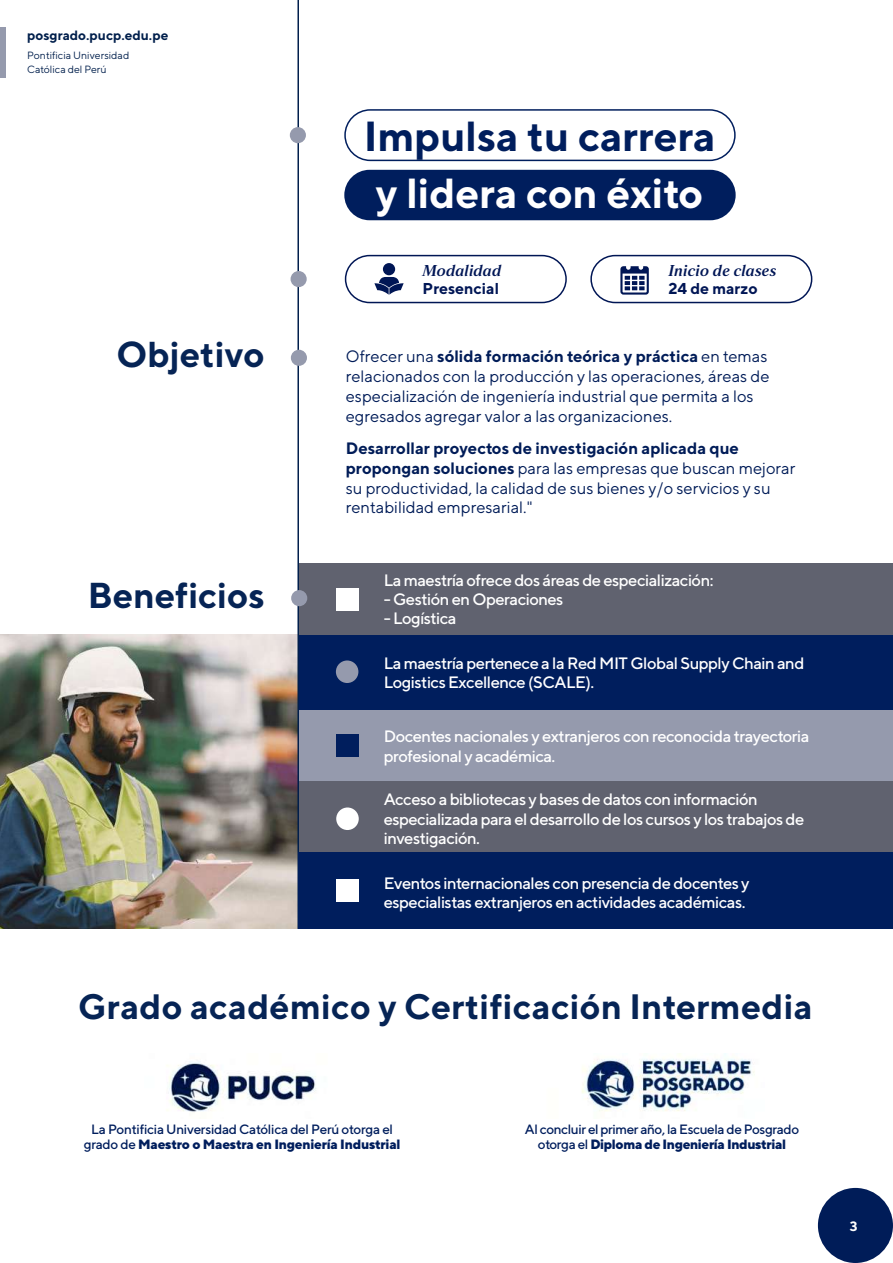
<style>
.page{position:relative;width:893px;height:1263px;background:#fff}
.page>*{position:absolute;margin:0;border:0;box-sizing:border-box;transform-origin:0 0}
.t1{font:700 42px "TT Norms";color:#001e5d}
.t2{font:700 42px "TT Norms";color:#fff}
.t3{font:700 36px "TT Norms";color:#062455}
.t4{font:700 35.25px "TT Norms";letter-spacing:.01em;color:#062455}
.t5{font:500 16.5px/19.5px "TT Norms";letter-spacing:-.03em;color:#fff}
.t6{font:16.5px/19.8px "TT Norms";color:#001c58}
.t7{font:15.75px "Strato Pro Demi Bold It";color:#001655}
.t8{font:700 15.75px "TT Norms";color:#001655}
.t9{font:500 13.5px/15px "TT Norms";letter-spacing:-.03em;color:#001e5d;text-align:center}
.t10{font:700 13.5px "TT Norms";color:#011f4c}
.t11{font:700 13.5px "TT Norms";color:#fff}
.t12{font:10.5px/13.8px "TT Norms";color:#011f4c}
.s1{font-weight:700}
.s2{font-weight:800}
</style>
<div class="page">
<div style="left:818px;top:1188px;width:75px;height:75px;background:#001c58;border-radius:50%"></div>
<img style="left:0;top:635px;width:297px;height:294px">
<div style="left:299px;top:704px;width:594px;height:77px;background:#959aad"></div>
<div style="left:299px;top:633px;width:594px;height:77px;background:#001e5d"></div>
<div style="left:299px;top:564px;width:594px;height:71px;background:#60626f"></div>
<div style="left:336px;top:588px;width:22px;height:23px;background:#fff"></div>
<div style="left:336px;top:735px;width:22px;height:22px;background:#001e5d"></div>
<div style="left:336px;top:660px;width:22px;height:23px;background:#959aad;border-radius:50%"></div>
<div style="left:298px;top:781px;width:595px;height:71px;background:#60626f"></div>
<div style="left:336px;top:807px;width:23px;height:23px;background:#fff;border-radius:50%"></div>
<div style="left:0;top:28px;width:5px;height:50px;background:#959aad"></div>
<div style="left:344px;top:109px;width:392px;height:52px;border:2px solid #001e5d;border-radius:25px"></div>
<div style="left:344px;top:170px;width:392px;height:50px;background:#001e5d;border-radius:25px"></div>
<svg style="left:344px;top:254px;width:223px;height:50px"></svg>
<svg style="left:590px;top:254px;width:223px;height:50px"></svg>
<hr style="left:297px;top:0;width:2px;height:929px;background:#011f4c">
<div style="left:290px;top:127px;width:16px;height:16px;background:#959aad;border-radius:50%"></div>
<div style="left:291px;top:271px;width:16px;height:16px;background:#959aad;border-radius:50%"></div>
<img style="left:167px;top:1054px;width:588px;height:58px">
<div style="left:291px;top:590px;width:16px;height:16px;background:#959aad;border-radius:50%"></div>
<div style="left:291px;top:350px;width:16px;height:16px;background:#959aad;border-radius:50%"></div>
<div style="left:299px;top:852px;width:594px;height:77px;background:#001e5d"></div>
<div style="left:336px;top:879px;width:23px;height:23px;background:#fff"></div>
<p class="t10" style="left:27px;top:27px;width:143px">posgrado.pucp.edu.pe</p>
<p class="t12" style="left:27px;top:48px;width:104px">Pontificia Universidad<br>Católica del Perú</p>
<h2 class="t3" style="left:117px;top:332px;width:150px">Objetivo</h2>
<h2 class="t3" style="left:88px;top:572px;width:178px">Beneficios</h2>
<h1 class="t1" style="left:364px;top:109px;width:353px">Impulsa tu carrera</h1>
<h1 class="t2" style="left:376px;top:166px;width:329px">y lidera con éxito</h1>
<p class="t7" style="left:423px;top:260px;width:80px">Modalidad</p>
<p class="t8" style="left:423px;top:278px;width:78px">Presencial</p>
<p class="t7" style="left:668px;top:260px;width:110px">Inicio de clases</p>
<p class="t8" style="left:668px;top:278px;width:91px">24 de marzo</p>
<p class="t6" style="left:346px;top:346px;width:425px">Ofrecer una <span class="s1">sólida formación teórica y práctica</span> en temas relacionados con la producción y las operaciones, áreas de especialización de ingeniería industrial que permita a los egresados agregar valor a las organizaciones.</p>
<p class="t6" style="left:346px;top:438px;width:451px"><span class="s1">Desarrollar proyectos de investigación aplicada que propongan soluciones</span> para las empresas que buscan mejorar su productividad, la calidad de sus bienes y/o servicios y su rentabilidad empresarial."</p>
<p class="t5" style="left:384px;top:570px;width:331px">La maestría ofrece dos áreas de especialización:</p>
<p class="t5" style="left:384px;top:589px;width:181px">- Gestión en Operaciones</p>
<p class="t5" style="left:384px;top:608px;width:74px">- Logística</p>
<p class="t5" style="left:384px;top:653px;width:422px">La maestría pertenece a la Red MIT Global Supply Chain and<br>Logistics Excellence (SCALE).</p>
<p class="t5" style="left:384px;top:726px;width:427px">Docentes nacionales y extranjeros con reconocida trayectoria profesional y académica.</p>
<p class="t5" style="left:384px;top:789px;width:422px">Acceso a bibliotecas y bases de datos con información especializada para el desarrollo de los cursos y los trabajos de investigación.</p>
<p class="t5" style="left:384px;top:873px;width:367px">Eventos internacionales con presencia de docentes y especialistas extranjeros en actividades académicas.</p>
<h3 class="t4" style="left:78px;top:984px;width:736px">Grado académico y Certificación Intermedia</h3>
<p class="t9" style="left:84px;top:1122px;width:318px">La Pontificia Universidad Católica del Perú otorga el grado de <span class="s2">Maestro o Maestra en Ingeniería Industrial</span></p>
<p class="t9" style="left:525px;top:1122px;width:276px">Al concluir el primer año, la Escuela de Posgrado otorga el <span class="s2">Diploma de Ingeniería Industrial</span></p>
<p class="t11" style="left:850px;top:1218px;width:9px">3</p>
</div>
